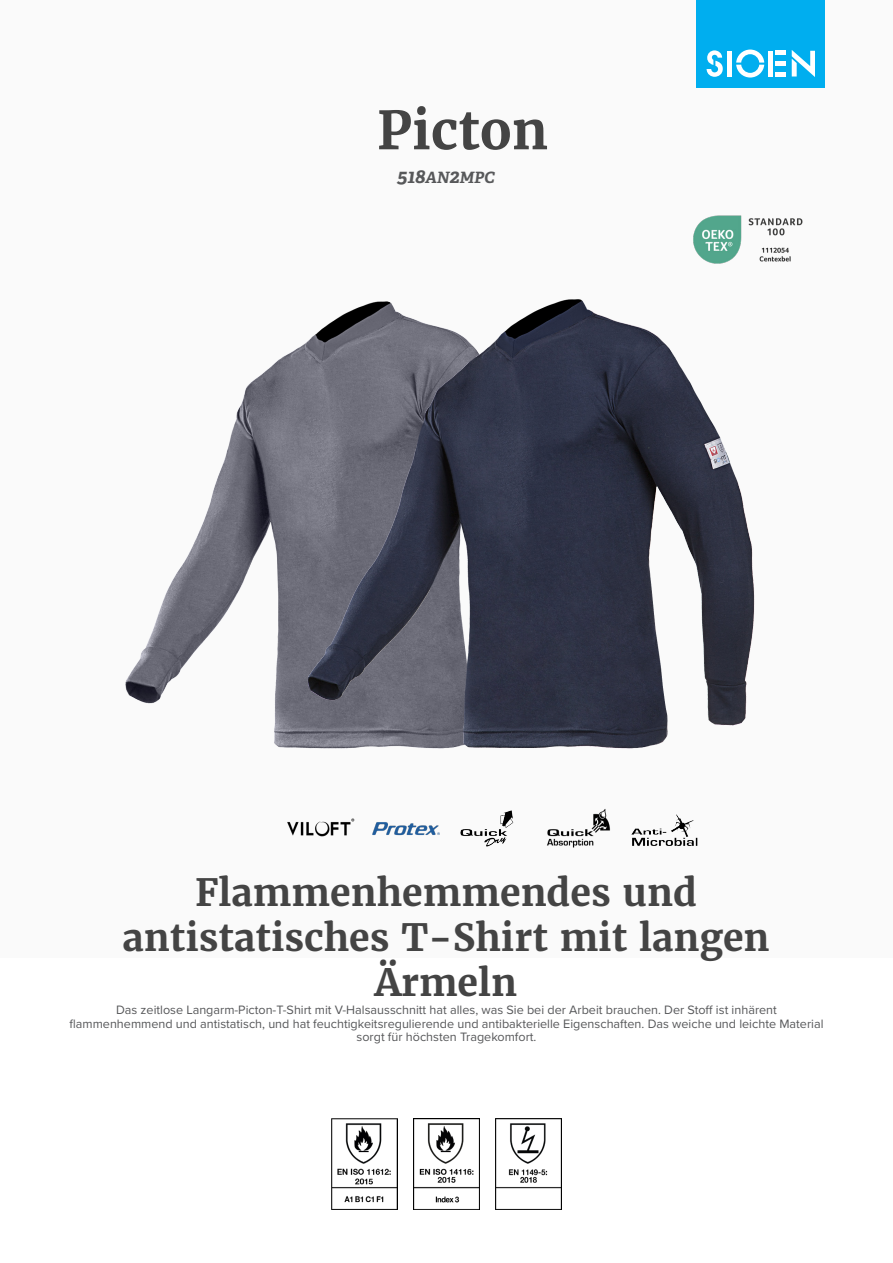
<style>
.page{position:relative;width:893px;height:1263px;background:#fff}
.page>*{position:absolute;margin:0;border:0;box-sizing:border-box;transform-origin:0 0}
.product_name{font:700 52.5px "Merriweather";color:#444}
.product_h2{font:700 37.5px/45px "Merriweather";color:#444;text-align:center}
.product_ref{font:italic 700 15.6px "Adelle";color:#57585a}
.product_description{font:12.6px/13.6px "Proxima Nova";color:#57585a;text-align:center}
.s1{font-size:19.5px}
</style>
<div class="page">
<div style="left:0;top:0;width:893px;height:957px;background:#fafafa"></div>
<div style="left:697px;top:0;width:128px;height:88px;background:#00aeef"></div>
<svg style="left:707px;top:50px;width:16px;height:27px"></svg>
<svg style="left:736px;top:50px;width:28px;height:28px"></svg>
<div style="left:727px;top:51px;width:5px;height:26px;background:#fff"></div>
<div style="left:768px;top:51px;width:5px;height:26px;background:#fff"></div>
<div style="left:775px;top:72px;width:11px;height:5px;background:#fff"></div>
<div style="left:775px;top:61px;width:11px;height:5px;background:#fff"></div>
<hr style="left:775px;top:51px;width:11px;height:4px;background:#fff">
<svg style="left:792px;top:50px;width:23px;height:27px"></svg>
<img style="left:783px;top:218px;width:20px;height:44px">
<img style="left:331px;top:1118px;width:67px;height:92px">
<img style="left:413px;top:1118px;width:67px;height:92px">
<img style="left:495px;top:1118px;width:67px;height:92px">
<img style="left:125px;top:348px;width:173px;height:488px">
<img style="left:298px;top:215px;width:485px;height:633px">
<p class="product_name" style="left:377px;top:97px;width:172px">Picton</p>
<p class="product_ref" style="left:397px;top:168px;width:99px"><span class="s1">518</span>AN<span class="s1">2</span>MPC</p>
<p class="product_h2" style="left:122px;top:869px;width:649px">Flammenhemmendes und antistatisches T-Shirt mit langen<br>Ärmeln</p>
<p class="product_description" style="left:69px;top:1002px;width:755px">Das zeitlose Langarm-Picton-T-Shirt mit V-Halsausschnitt hat alles, was Sie bei der Arbeit brauchen. Der Stoff ist inhärent flammenhemmend und antistatisch, und hat feuchtigkeitsregulierende und antibakterielle Eigenschaften. Das weiche und leichte Material sorgt für höchsten Tragekomfort.</p>
</div>
